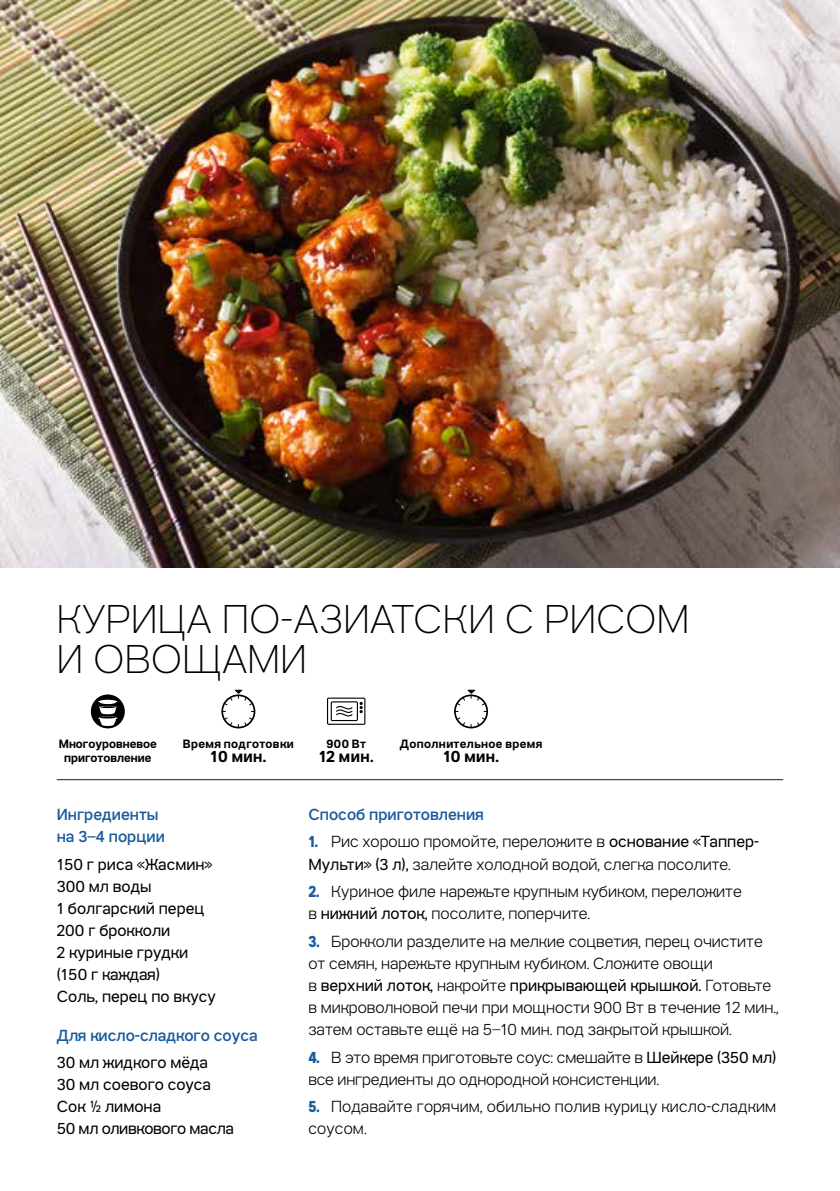
<style>
.page{position:relative;width:840px;height:1191px;background:#fff}
.page>*{position:absolute;margin:0;border:0;box-sizing:border-box;transform-origin:0 0}
.t1{font:100 40px/40px "Tupper PRO";letter-spacing:.01em;color:#000}
.t2{font:300 16px/22px "Tupper PRO";color:#000}
.t3{font:16px/22px "Tupper PRO";color:#000}
.t4{font:500 16px/22px "Tupper PRO";color:#1a5c9e}
.t5{font:700 16px "Tupper PRO";letter-spacing:.03em;color:#000}
.t6{font:700 12px "Tupper PRO";letter-spacing:.025em;color:#000}
.t7{font:700 12px/14px "Tupper PRO";color:#000;text-align:center}
.s1{font-weight:700;font-stretch:condensed;color:#1a5c9e}
.s2{font-weight:400}
</style>
<div class="page">
<img style="left:0;top:0;width:839px;height:567px">
<div style="left:91px;top:694px;width:34px;height:34px;background:#000;border-radius:50%"></div>
<svg style="left:98px;top:700px;width:20px;height:26px"></svg>
<svg style="left:221px;top:690px;width:34px;height:38px"></svg>
<svg style="left:454px;top:690px;width:34px;height:38px"></svg>
<svg style="left:327px;top:697px;width:38px;height:28px"></svg>
<hr style="left:57px;top:779px;width:725px;height:1px;background:#1c1e1d">
<h1 class="t1" style="left:57px;top:599px;width:633px">КУРИЦА ПО-АЗИАТСКИ С РИСОМ<br>И ОВОЩАМИ</h1>
<p class="t7" style="left:59px;top:737px;width:99px">Многоуровневое приготовление</p>
<p class="t6" style="left:183px;top:737px;width:112px">Время подготовки</p>
<p class="t5" style="left:210px;top:747px;width:58px">10 мин.</p>
<p class="t6" style="left:326px;top:737px;width:41px">900 Вт</p>
<p class="t5" style="left:318px;top:747px;width:56px">12 мин.</p>
<p class="t6" style="left:399px;top:737px;width:144px">Дополнительное время</p>
<p class="t5" style="left:443px;top:747px;width:58px">10 мин.</p>
<p class="t4" style="left:57px;top:803px;width:109px">Ингредиенты на 3–4 порции</p>
<p class="t3" style="left:57px;top:853px;width:161px">150 г риса «Жасмин»<br>300 мл воды<br>1 болгарский перец<br>200 г брокколи<br>2 куриные грудки (150 г каждая)<br>Соль, перец по вкусу</p>
<p class="t4" style="left:57px;top:1024px;width:202px">Для кисло-сладкого соуса</p>
<p class="t3" style="left:57px;top:1051px;width:179px">30 мл жидкого мёда<br>30 мл соевого соуса<br>Сок ½ лимона<br>50 мл оливкового масла</p>
<p class="t4" style="left:308px;top:803px;width:177px">Способ приготовления</p>
<p class="t2" style="left:308px;top:831px;width:452px"><span class="s1">1.</span> Рис хорошо промойте, переложите в <span class="s2">основание «Таппер-<br>Мульти» (3 л),</span> залейте холодной водой, слегка посолите.</p>
<p class="t2" style="left:308px;top:880px;width:434px"><span class="s1">2.</span> Куриное филе нарежьте крупным кубиком, переложите в <span class="s2">нижний лоток,</span> посолите, поперчите.</p>
<p class="t2" style="left:308px;top:930px;width:471px"><span class="s1">3.</span> Брокколи разделите на мелкие соцветия, перец очистите от семян, нарежьте крупным кубиком. Сложите овощи<br>в <span class="s2">верхний лоток,</span> накройте <span class="s2">прикрывающей крышкой.</span> Готовьте в микроволновой печи при мощности 900 Вт в течение 12 мин., затем оставьте ещё на 5–10 мин. под закрытой крышкой.</p>
<p class="t2" style="left:308px;top:1046px;width:469px"><span class="s1">4.</span> В это время приготовьте соус: смешайте в <span class="s2">Шейкере (350 мл) </span>все ингредиенты до однородной консистенции.</p>
<p class="t2" style="left:308px;top:1095px;width:469px"><span class="s1">5.</span> Подавайте горячим, обильно полив курицу кисло-сладким соусом.</p>
</div>
